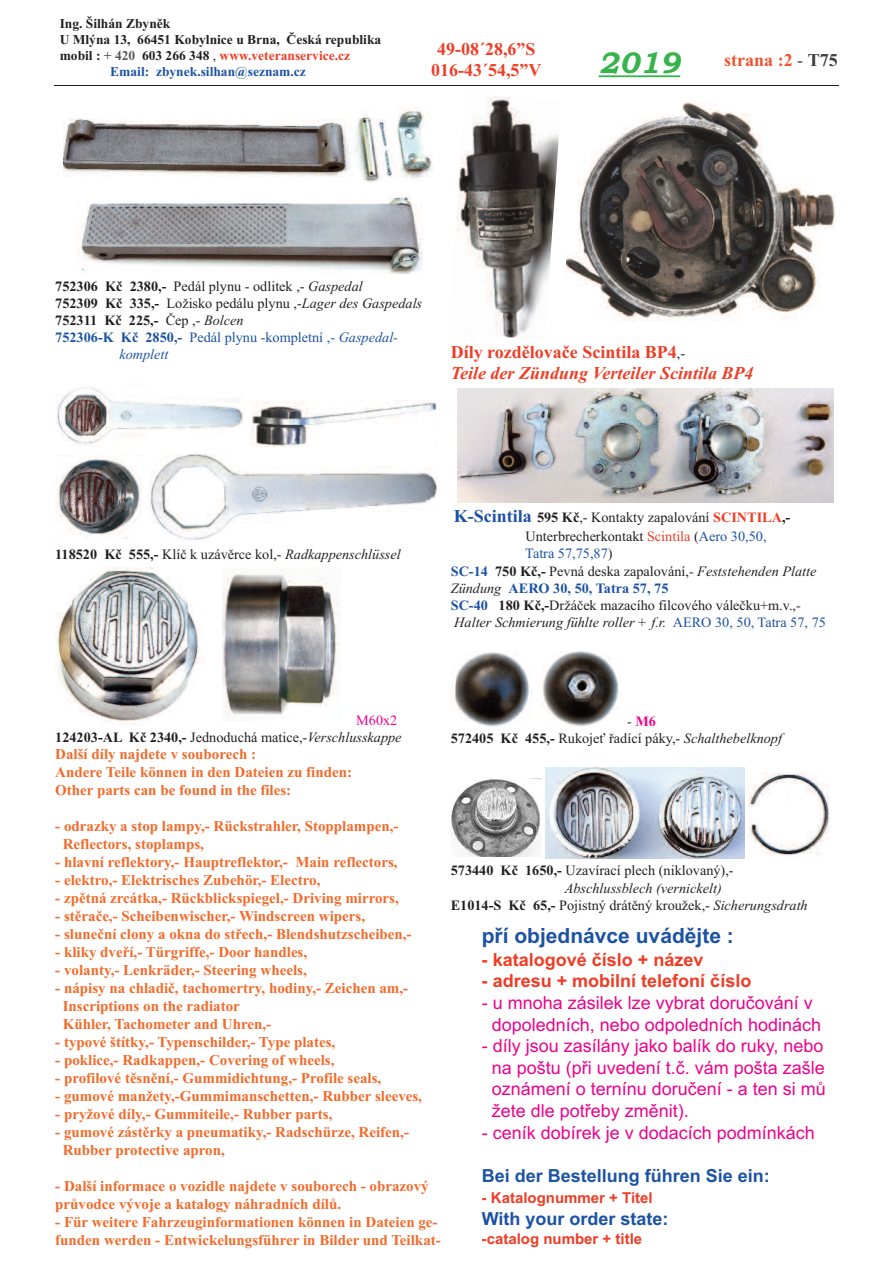
<style>
.page{position:relative;width:893px;height:1263px;background:#fff}
.page>*{position:absolute;margin:0;border:0;box-sizing:border-box;transform-origin:0 0}
.t1{font:italic 700 30px "Bookman Old Style";color:#36b44b}
.t2{font:700 21px "Arial";color:#1c52a4}
.t3{font:18px/21.6px "Arial";color:#ed028c;text-align:center}
.t4{font:italic 700 18px/21.6px "Times New Roman";color:#ef3c25}
.t5{font:700 18px "Arial";color:#ef3c25}
.t6{font:700 18px "Arial";color:#1c52a4}
.t7{font:700 18px/21.6px "Times New Roman";color:#ef3c25;text-align:center}
.t8{font:700 18px "Times New Roman";color:#f05431}
.t9{font:700 15px/18px "Times New Roman";color:#f36a2a}
.t10{font:700 15px "Arial";color:#ef3c25}
.t11{font:14.25px/17.1px "Times New Roman";color:#231f20}
.t12{font:italic 14.25px/17.1px "Times New Roman";color:#231f20}
.t13{font:14.25px "Times New Roman";color:#1c52a4}
.t14{font:700 14.25px "Times New Roman";color:#231f20}
.t15{font:italic 14.25px "Times New Roman";color:#1c52a4}
.t16{font:700 13.5px "Times New Roman";color:#231f20}
.t17{font:700 13.5px "Times New Roman";color:#ef3c25}
.t18{font:700 13.5px "Times New Roman";color:#1c52a4}
.s1{color:#231f20}
.s2{color:#57585a}
.s3{font-weight:400;color:#231f20}
.s4{font-weight:400;color:#3e3e3f}
.s5{color:#3e3e3f}
.s6{font-weight:700}
.s7{font-style:italic}
.s8{font-weight:400}
.s9{font-weight:400;font-style:italic}
.s10{font-style:normal}
.s11{font-weight:400;font-style:normal;font-size:14.25px;color:#231f20}
.s12{font-weight:700;font-size:18px;color:#1c52a4}
.s13{font-weight:700;color:#ef3c25}
.s14{color:#ef3c25}
.s15{color:#1c52a4}
.s16{font-style:normal;color:#1c52a4}
.s17{font-weight:700;font-style:normal;color:#1c52a4}
.s18{font-weight:700;font-style:normal}
.s19{color:#ed028c}
.s20{font-weight:700;color:#ed028c}
</style>
<div class="page">
<hr style="left:54px;top:85px;width:785px;height:1px;background:#231f20">
<img style="left:222px;top:573px;width:118px;height:145px">
<img style="left:55px;top:566px;width:148px;height:159px">
<img style="left:148px;top:454px;width:290px;height:86px">
<img style="left:55px;top:454px;width:86px;height:85px">
<img style="left:251px;top:400px;width:186px;height:46px">
<img style="left:56px;top:387px;width:187px;height:58px">
<img style="left:77px;top:193px;width:346px;height:81px">
<img style="left:63px;top:108px;width:371px;height:74px">
<img style="left:748px;top:773px;width:82px;height:82px">
<img style="left:545px;top:768px;width:200px;height:90px">
<svg style="left:469px;top:856px;width:63px;height:1px"></svg>
<img style="left:451px;top:778px;width:90px;height:78px">
<img style="left:540px;top:651px;width:79px;height:75px">
<img style="left:454px;top:652px;width:76px;height:74px">
<img style="left:458px;top:389px;width:375px;height:114px">
<img style="left:567px;top:102px;width:268px;height:220px">
<img style="left:456px;top:96px;width:103px;height:242px">
<hr style="left:599px;top:75px;width:81px;height:2px;background:#36b44b">
<p class="t16" style="left:60px;top:15px;width:112px">Ing. Šilhán Zbyněk</p>
<p class="t16" style="left:60px;top:32px;width:323px">U Mlýna 13, 66451 Kobylnice u Brna, Česká republika</p>
<p class="t17" style="left:60px;top:48px;width:292px"><span class="s1">mobil :</span> <span class="s2">+ 420</span> <span class="s1">603 266 348</span> <span class="s3">,</span> www.veteranservice.cz</p>
<p class="t18" style="left:110px;top:64px;width:197px">Email: zbynek.silhan@seznam.cz</p>
<p class="t7" style="left:431px;top:38px;width:112px">49-08´28,6”S<br>016-43´54,5”V</p>
<h1 class="t1" style="left:599px;top:45px;width:83px">2019</h1>
<p class="t8" style="left:724px;top:50px;width:115px">strana :2 <span class="s4">-</span> <span class="s5">T75</span></p>
<p class="t11" style="left:55px;top:277px;width:309px"><span class="s6">752306 Kč 2380,-</span> Pedál plynu - odlitek ,- <span class="s7">Gaspedal</span></p>
<p class="t11" style="left:55px;top:294px;width:368px"><span class="s6">752309 Kč 335,-</span> Ložisko pedálu plynu ,-<span class="s7">Lager des Gaspedals</span></p>
<p class="t14" style="left:55px;top:312px;width:190px">752311 Kč 225,- <span class="s8">Čep ,-</span> <span class="s9">Bolcen</span></p>
<p class="t13" style="left:55px;top:329px;width:344px"><span class="s6">752306-K Kč 2850,-</span> Pedál plynu -kompletní ,- <span class="s7">Gaspedal-</span></p>
<p class="t15" style="left:119px;top:346px;width:51px">komplett</p>
<p class="t4" style="left:451px;top:341px;width:304px"><span class="s10">Díly rozdělovače Scintila BP4</span><span class="s11">,-<br></span>Teile der Zündung Verteiler Scintila BP4</p>
<p class="t11" style="left:55px;top:546px;width:347px"><span class="s6">118520 Kč 555,-</span> Klíč k uzávěrce kol,- <span class="s7">Radkappenschlüssel</span></p>
<p class="t11" style="left:526px;top:507px;width:266px;line-height:19.4px;text-indent:-72px"><span class="s12">K-Scintila</span> <span class="s6">595 Kč</span>,- Kontakty zapalování <span class="s13">SCINTILA</span><span class="s6">,-<br></span>Unterbrecherkontakt <span class="s14">Scintila</span> (<span class="s15">Aero 30,50,</span></p>
<p class="t12" style="left:451px;top:545px;width:377px;text-indent:75px"><span class="s16">Tatra 57,75,87</span><span class="s10">)<br></span><span class="s17">SC-14</span> <span class="s18">750 Kč,-</span> <span class="s10">Pevná deska zapalování,</span>- Feststehenden Platte Zündung <span class="s17">AERO 30, 50, Tatra 57, 75<br>SC-40</span> <span class="s18">180 Kč,-</span><span class="s10">Držáček mazacího filcového válečku+m.v.,</span>- Halter Schmierung fühlte roller + f.r. <span class="s16">AERO 30, 50, Tatra 57, 75</span></p>
<p class="t11" style="left:55px;top:711px;width:348px;text-align:right"><span class="s19">M60x2<br></span><span class="s6">124203-AL Kč 2340,-</span> Jednoduchá matice,-<span class="s7">Verschlusskappe</span></p>
<p class="t9" style="left:55px;top:745px;width:298px">Další díly najdete v souborech :<br>Andere Teile können in den Dateien zu finden:<br>Other parts can be found in the files:</p>
<p class="t9" style="left:63px;top:817px;width:337px;text-indent:-8px">- odrazky a stop lampy,- Rückstrahler, Stopplampen,-<br>Reflectors, stoplamps,</p>
<p class="t9" style="left:55px;top:853px;width:344px">- hlavní reflektory,- Hauptreflektor,- Main reflectors,</p>
<p class="t9" style="left:55px;top:871px;width:267px">- elektro,- Elektrisches Zubehör,- Electro,</p>
<p class="t9" style="left:55px;top:889px;width:345px">- zpětná zrcátka,- Rückblickspiegel,- Driving mirrors,</p>
<p class="t9" style="left:55px;top:907px;width:311px">- stěrače,- Scheibenwischer,- Windscreen wipers,</p>
<p class="t9" style="left:55px;top:925px;width:358px">- sluneční clony a okna do střech,- Blendshutzscheiben,-</p>
<p class="t9" style="left:55px;top:943px;width:253px">- kliky dveří,- Türgriffe,- Door handles,</p>
<p class="t9" style="left:55px;top:961px;width:253px">- volanty,- Lenkräder,- Steering wheels,</p>
<p class="t9" style="left:63px;top:979px;width:347px;text-indent:-8px">- nápisy na chladič, tachomertry, hodiny,- Zeichen am,-<br>Inscriptions on the radiator<br>Kühler, Tachometer and Uhren,-</p>
<p class="t9" style="left:55px;top:1033px;width:282px">- typové štítky,- Typenschilder,- Type plates,</p>
<p class="t9" style="left:55px;top:1051px;width:281px">- poklice,- Radkappen,- Covering of wheels,</p>
<p class="t9" style="left:55px;top:1069px;width:328px">- profilové těsnění,- Gummidichtung,- Profile seals,</p>
<p class="t9" style="left:55px;top:1087px;width:368px">- gumové manžety,-Gummimanschetten,- Rubber sleeves,</p>
<p class="t9" style="left:55px;top:1105px;width:279px">- pryžové díly,- Gummiteile,- Rubber parts,</p>
<p class="t9" style="left:63px;top:1123px;width:348px;text-indent:-7px">- gumové zástěrky a pneumatiky,- Radschürze, Reifen,-<br>Rubber protective apron,</p>
<p class="t9" style="left:55px;top:1177px;width:375px">- Další informace o vozidle najdete v souborech - obrazový průvodce vývoje a katalogy náhradních dílů.</p>
<p class="t9" style="left:55px;top:1213px;width:387px">- Für weitere Fahrzeuginformationen können in Dateien ge&shy;funden werden - Entwickelungsführer in Bilder und Teilkat-</p>
<p class="t11" style="left:451px;top:713px;width:333px;text-indent:176px"><span class="s7">-</span> <span class="s20">M6<br></span><span class="s6">572405 Kč 455,-</span> Rukojeť řadící páky,- <span class="s7">Schalthebelknopf</span></p>
<p class="t11" style="left:451px;top:862px;width:284px"><span class="s6">573440 Kč 1650,-</span> Uzavírací plech (niklovaný),-</p>
<p class="t12" style="left:565px;top:879px;width:159px">Abschlussblech (vernickelt)</p>
<p class="t11" style="left:451px;top:896px;width:359px"><span class="s6">E1014-S Kč 65,-</span> Pojistný drátěný kroužek,- <span class="s7">Sicherungsdrath</span></p>
<h2 class="t2" style="left:482px;top:923px;width:254px">pří objednávce uvádějte :</h2>
<p class="t5" style="left:482px;top:949px;width:223px">- katalogové číslo + název</p>
<p class="t5" style="left:482px;top:970px;width:271px">- adresu + mobilní telefoní číslo</p>
<p class="t3" style="left:482px;top:992px;width:341px">- u mnoha zásilek lze vybrat doručování v dopoledních, nebo odpoledních hodinách</p>
<p class="t3" style="left:492px;top:1035px;width:336px;text-align:left;text-indent:-10px">- díly jsou zasílány jako balík do ruky, nebo na poštu (při uvedení t.č. vám pošta zašle oznámení o ternínu doručení - a ten si mů žete dle potřeby změnit).</p>
<p class="t3" style="left:482px;top:1121px;width:335px">- ceník dobírek je v dodacích podmínkách</p>
<p class="t6" style="left:482px;top:1165px;width:290px">Bei der Bestellung führen Sie ein:</p>
<p class="t10" style="left:482px;top:1189px;width:173px">- Katalognummer + Titel</p>
<p class="t6" style="left:482px;top:1208px;width:188px">With your order state:</p>
<p class="t10" style="left:482px;top:1230px;width:162px">-catalog number + title</p>
</div>
